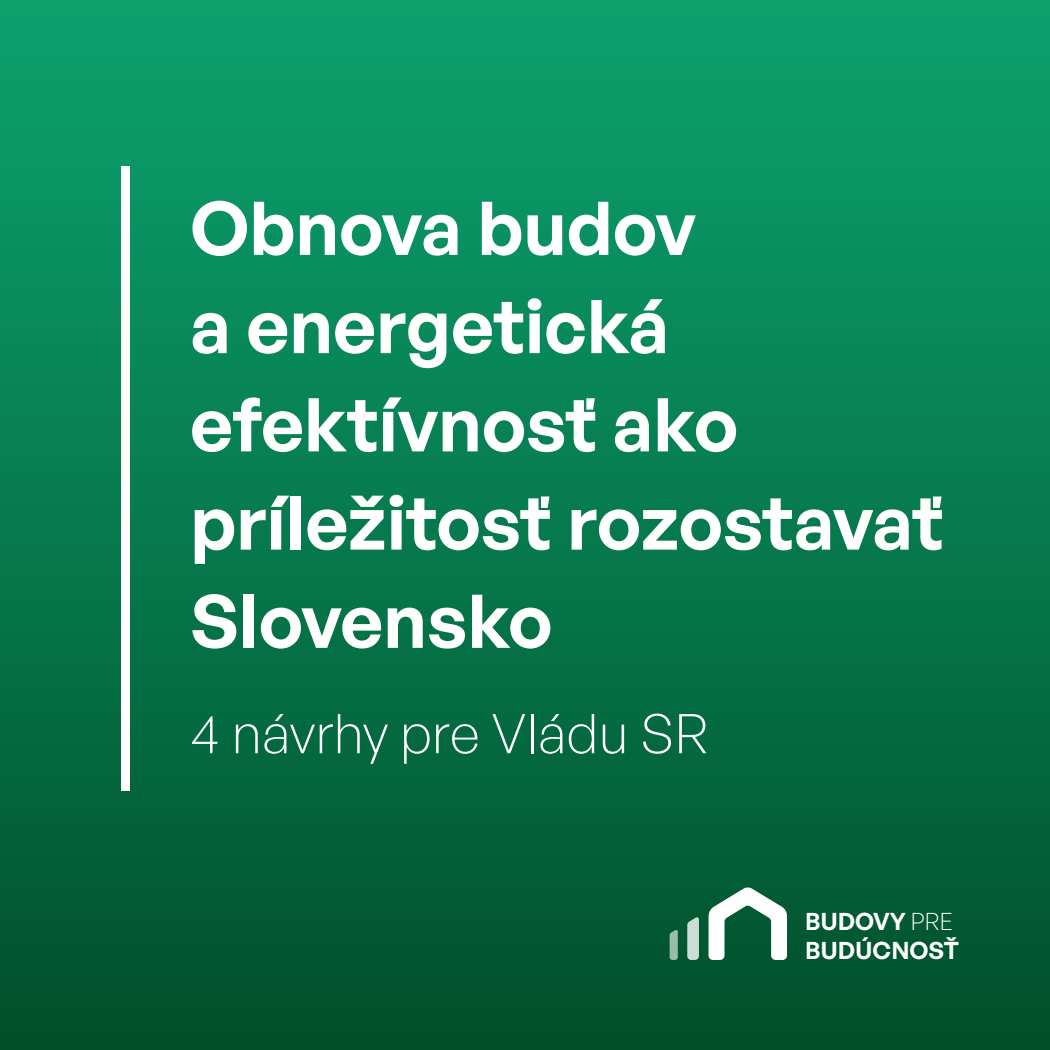
<style>
.page{position:relative;width:1050px;height:1050px;background:#fff}
.page>*{position:absolute;margin:0;border:0;box-sizing:border-box;transform-origin:0 0}
.t1{font:600 74.02px/98.3px "General Sans";color:#fff}
.t2{font:300 54.51px "General Sans";color:#fff}
.t3{font:600 23.8px/28.6px "General Sans";color:#fff}
.s1{font-weight:300}
</style>
<div class="page">
<div style="left:0;top:0;width:1050px;height:1050px;background:linear-gradient(to bottom,#0ca370,#00502b)"></div>
<div style="left:121px;top:166px;width:9px;height:625px;background:#fff"></div>
<svg style="left:670px;top:930px;width:8px;height:30px"></svg>
<svg style="left:687px;top:917px;width:12px;height:43px"></svg>
<svg style="left:709px;top:887px;width:78px;height:73px"></svg>
<p class="t1" style="left:190px;top:177px;width:755px">Obnova budov<br>a energetická efektívnosť ako príležitosť rozostavať<br>Slovensko</p>
<p class="t2" style="left:190px;top:700px;width:520px">4 návrhy pre Vládu SR</p>
<p class="t3" style="left:805px;top:907px;width:156px">BUDOVY <span class="s1">PRE<br></span>BUDÚCNOSŤ</p>
</div>
